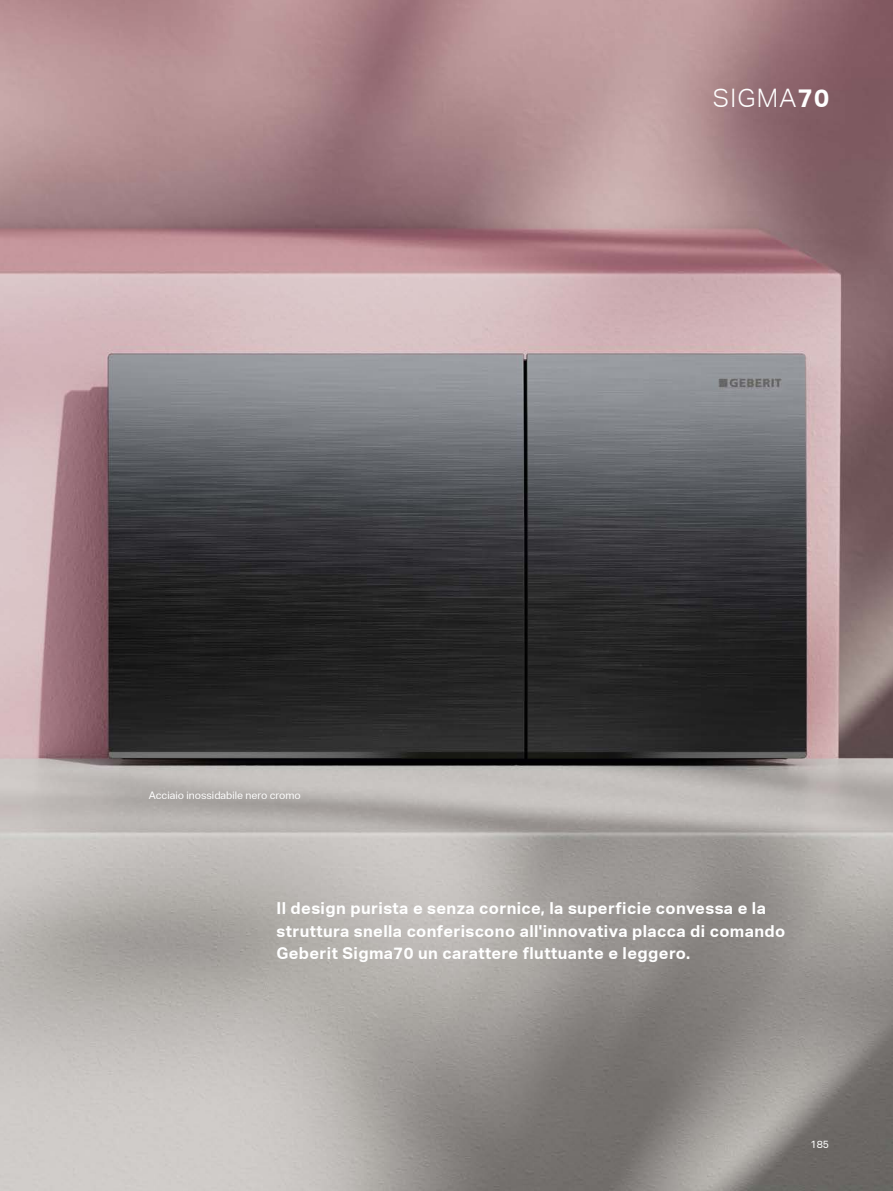
<style>
.page{position:relative;width:893px;height:1191px;background:#fff}
.page>*{position:absolute;margin:0;border:0;box-sizing:border-box;transform-origin:0 0}
.t1{font:300 25.5px "Aktiv Grotesk Geberit";letter-spacing:.05em;color:#fff}
.t2{font:700 16.5px/22.5px "Aktiv Grotesk Geberit";letter-spacing:.025em;color:#fff}
.t3{font:10.5px "Aktiv Grotesk Geberit";color:#fff}
.s1{font-weight:700}
</style>
<div class="page">
<img style="left:0;top:0;width:893px;height:1191px">
<p class="t3" style="left:149px;top:789px;width:153px">Acciaio inossidabile nero cromo</p>
<h1 class="t1" style="left:713px;top:83px;width:118px">SIGMA<span class="s1">70</span></h1>
<p class="t2" style="left:276px;top:897px;width:511px">Il design purista e senza cornice, la superficie convessa e la struttura snella conferiscono all'innovativa placca di comando<br>Geberit Sigma70 un carattere fluttuante e leggero.</p>
<p class="t3" style="left:810px;top:1138px;width:20px">185</p>
</div>
